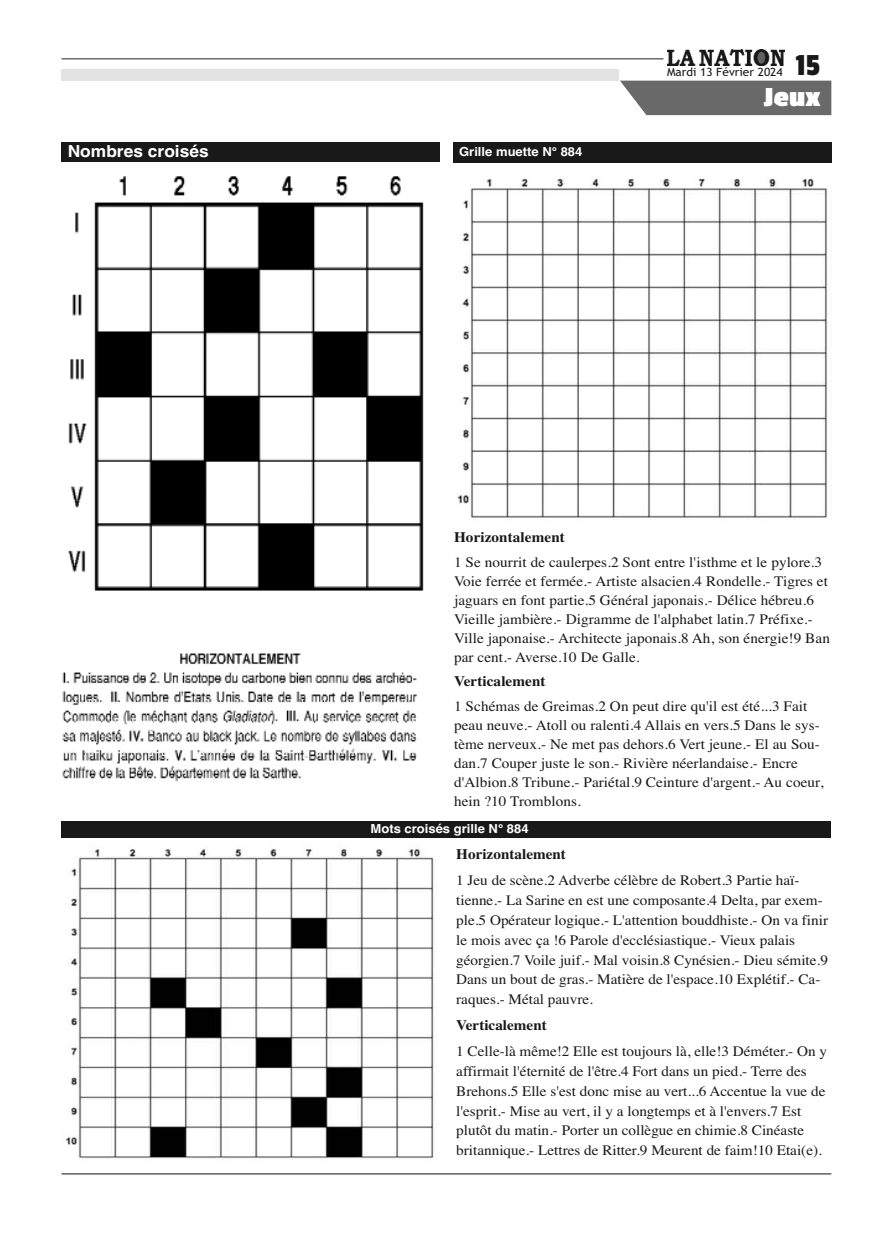
<style>
.page{position:relative;width:893px;height:1234px;background:#fff}
.page>*{position:absolute;margin:0;border:0;box-sizing:border-box;transform-origin:0 0}
.t1{font:32.1px "Passion One";color:#191919;scale:1.05 1}
.t2{font:700 28.95px "Passion One";color:#fff;scale:1.05 1}
.t3{font:700 16.5px "Helvetica";color:#fff;scale:1.05 1}
.t4{font:14.55px/20px "Times";color:#191919;scale:1.05 1}
.t5{font:700 14.55px "Times";color:#191919;scale:1.05 1}
.t6{font:700 12.45px "Helvetica";color:#fff;scale:1.05 1}
.t7{font:11.4px "Trebuchet MS";color:#191919;scale:1.05 1}
</style>
<div class="page">
<hr style="left:62px;top:1173px;width:769px;height:1px;background:#191919">
<img style="left:667px;top:49px;width:117px;height:16px">
<hr style="left:62px;top:59px;width:601px;height:1px;background:#191919">
<div style="left:62px;top:69px;width:557px;height:11px;background:#e3e3e3"></div>
<div style="left:620px;top:81px;width:211px;height:34px;background:#696969"></div>
<div style="left:62px;top:820px;width:769px;height:17px;background:#191919"></div>
<div style="left:453px;top:142px;width:378px;height:21px;background:#191919"></div>
<div style="left:62px;top:142px;width:378px;height:19px;background:#191919"></div>
<img style="left:457px;top:178px;width:371px;height:342px">
<img style="left:65px;top:845px;width:372px;height:316px">
<img style="left:62px;top:176px;width:362px;height:606px">
<p class="t3" style="left:68px;top:141px;width:136px">Nombres croisés</p>
<p class="t6" style="left:459px;top:145px;width:119px">Grille muette N° 884</p>
<h1 class="t1" style="left:795px;top:48px;width:25px">15</h1>
<p class="t7" style="left:667px;top:66px;width:112px">Mardi 13 Février 2024</p>
<h2 class="t2" style="left:764px;top:82px;width:55px">Jeux</h2>
<p class="t5" style="left:454px;top:528px;width:107px">Horizontalement</p>
<p class="t4" style="left:454px;top:552px;width:359px;line-height:18.9px">1 Se nourrit de caulerpes.2 Sont entre l'isthme et le pylore.3<br>Voie ferrée et fermée.- Artiste alsacien.4 Rondelle.- Tigres et jaguars en font partie.5 Général japonais.- Délice hébreu.6<br>Vieille jambière.- Digramme de l'alphabet latin.7 Préfixe.- Ville japonaise.- Architecte japonais.8 Ah, son énergie!9 Ban par cent.- Averse.10 De Galle.</p>
<p class="t5" style="left:454px;top:672px;width:89px">Verticalement</p>
<p class="t4" style="left:454px;top:696px;width:353px;line-height:18.9px">1 Schémas de Greimas.2 On peut dire qu'il est été...3 Fait peau neuve.- Atoll ou ralenti.4 Allais en vers.5 Dans le sys&shy;tème nerveux.- Ne met pas dehors.6 Vert jeune.- El au Sou&shy;dan.7 Couper juste le son.- Rivière néerlandaise.- Encre d'Albion.8 Tribune.- Pariétal.9 Ceinture d'argent.- Au coeur, hein ?10 Tromblons.</p>
<p class="t6" style="left:370px;top:821px;width:152px">Mots croisés grille N° 884</p>
<p class="t5" style="left:456px;top:845px;width:106px">Horizontalement</p>
<p class="t4" style="left:456px;top:869px;width:356px">1 Jeu de scène.2 Adverbe célèbre de Robert.3 Partie haï&shy;tienne.- La Sarine en est une composante.4 Delta, par exem&shy;ple.5 Opérateur logique.- L'attention bouddhiste.- On va finir le mois avec ça !6 Parole d'ecclésiastique.- Vieux palais géorgien.7 Voile juif.- Mal voisin.8 Cynésien.- Dieu sémite.9<br>Dans un bout de gras.- Matière de l'espace.10 Explétif.- Ca&shy;raques.- Métal pauvre.</p>
<p class="t5" style="left:456px;top:1016px;width:88px">Verticalement</p>
<p class="t4" style="left:456px;top:1040px;width:355px">1 Celle-là même!2 Elle est toujours là, elle!3 Déméter.- On y affirmait l'éternité de l'être.4 Fort dans un pied.- Terre des Brehons.5 Elle s'est donc mise au vert...6 Accentue la vue de l'esprit.- Mise au vert, il y a longtemps et à l'envers.7 Est plutôt du matin.- Porter un collègue en chimie.8 Cinéaste britannique.- Lettres de Ritter.9 Meurent de faim!10 Etai(e).</p>
</div>
